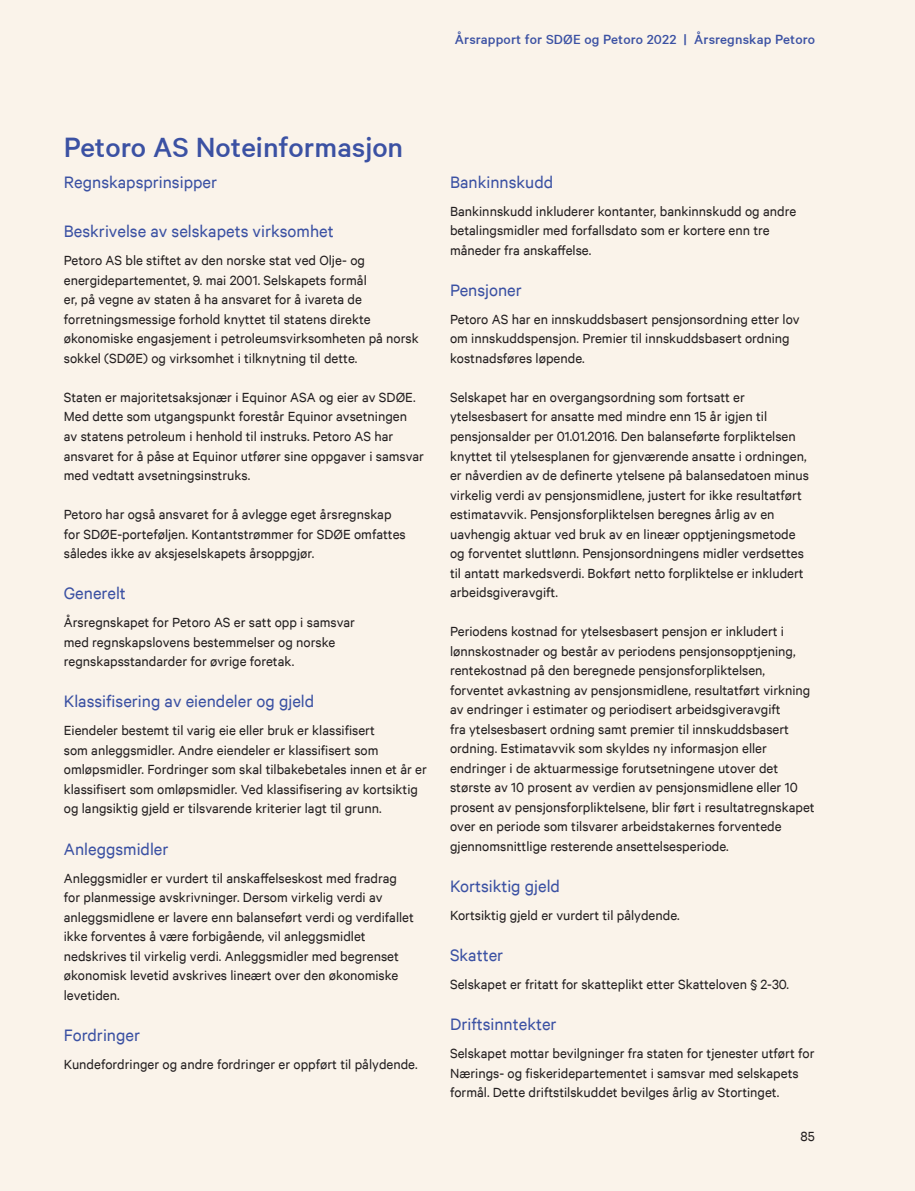
<style>
.page{position:relative;width:915px;height:1191px;background:#fff}
.page>*{position:absolute;margin:0;border:0;box-sizing:border-box;transform-origin:0 0}
.t1{font:500 31.5px "Calibre";color:#3b51a3}
.Subheadinger{font:18.75px "Calibre";color:#3b51a3}
.Brødtekst{font:15px/19.5px "Calibre";color:#231f20}
.t2{font:500 15px "Calibre";letter-spacing:.01em;color:#3b51a3}
</style>
<div class="page">
<div style="left:0;top:0;width:914px;height:1191px;background:#faf3ea"></div>
<p class="t2" style="left:454px;top:30px;width:361px">Årsrapport for SDØE og Petoro 2022 | Årsregnskap Petoro</p>
<p class="t1" style="left:64px;top:129px;width:341px">Petoro AS Noteinformasjon</p>
<p class="Subheadinger" style="left:64px;top:171px;width:155px">Regnskapsprinsipper</p>
<p class="Subheadinger" style="left:64px;top:221px;width:271px">Beskrivelse av selskapets virksomhet</p>
<p class="Brødtekst" style="left:64px;top:250px;width:356px">Petoro AS ble stiftet av den norske stat ved Olje- og energidepartementet, 9. mai 2001. Selskapets formål<br>er, på vegne av staten å ha ansvaret for å ivareta de forretningsmessige forhold knyttet til statens direkte økonomiske engasjement i petroleumsvirksomheten på norsk sokkel (SDØE) og virksomhet i tilknytning til dette.</p>
<p class="Brødtekst" style="left:64px;top:387px;width:361px">Staten er majoritetsaksjonær i Equinor ASA og eier av SDØE.<br>Med dette som utgangspunkt forestår Equinor avsetningen av statens petroleum i henhold til instruks. Petoro AS har ansvaret for å påse at Equinor utfører sine oppgaver i samsvar med vedtatt avsetningsinstruks.</p>
<p class="Brødtekst" style="left:64px;top:504px;width:343px">Petoro har også ansvaret for å avlegge eget årsregnskap for SDØE-porteføljen. Kontantstrømmer for SDØE omfattes således ikke av aksjeselskapets årsoppgjør.</p>
<p class="Subheadinger" style="left:64px;top:582px;width:64px">Generelt</p>
<p class="Brødtekst" style="left:64px;top:612px;width:292px">Årsregnskapet for Petoro AS er satt opp i samsvar med regnskapslovens bestemmelser og norske regnskapsstandarder for øvrige foretak.</p>
<p class="Subheadinger" style="left:64px;top:690px;width:252px">Klassifisering av eiendeler og gjeld</p>
<p class="Brødtekst" style="left:64px;top:720px;width:364px">Eiendeler bestemt til varig eie eller bruk er klassifisert<br>som anleggsmidler. Andre eiendeler er klassifisert som omløpsmidler. Fordringer som skal tilbakebetales innen et år er klassifisert som omløpsmidler. Ved klassifisering av kortsiktig og langsiktig gjeld er tilsvarende kriterier lagt til grunn.</p>
<p class="Subheadinger" style="left:64px;top:837px;width:106px">Anleggsmidler</p>
<p class="Brødtekst" style="left:64px;top:867px;width:351px">Anleggsmidler er vurdert til anskaffelseskost med fradrag for planmessige avskrivninger. Dersom virkelig verdi av anleggsmidlene er lavere enn balanseført verdi og verdifallet ikke forventes å være forbigående, vil anleggsmidlet nedskrives til virkelig verdi. Anleggsmidler med begrenset økonomisk levetid avskrives lineært over den økonomiske levetiden.</p>
<p class="Subheadinger" style="left:64px;top:1024px;width:78px">Fordringer</p>
<p class="Brødtekst" style="left:64px;top:1053px;width:355px">Kundefordringer og andre fordringer er oppført til pålydende.</p>
<p class="Subheadinger" style="left:450px;top:171px;width:105px">Bankinnskudd</p>
<p class="Brødtekst" style="left:450px;top:201px;width:347px">Bankinnskudd inkluderer kontanter, bankinnskudd og andre betalingsmidler med forfallsdato som er kortere enn tre måneder fra anskaffelse.</p>
<p class="Subheadinger" style="left:450px;top:279px;width:73px">Pensjoner</p>
<p class="Brødtekst" style="left:450px;top:309px;width:351px">Petoro AS har en innskuddsbasert pensjonsordning etter lov om innskuddspensjon. Premier til innskuddsbasert ordning kostnadsføres løpende.</p>
<p class="Brødtekst" style="left:450px;top:387px;width:360px">Selskapet har en overgangsordning som fortsatt er ytelsesbasert for ansatte med mindre enn 15 år igjen til pensjonsalder per 01.01.2016. Den balanseførte forpliktelsen knyttet til ytelsesplanen for gjenværende ansatte i ordningen, er nåverdien av de definerte ytelsene på balansedatoen minus virkelig verdi av pensjonsmidlene, justert for ikke resultatført estimatavvik. Pensjonsforpliktelsen beregnes årlig av en uavhengig aktuar ved bruk av en lineær opptjeningsmetode og forventet sluttlønn. Pensjonsordningens midler verdsettes til antatt markedsverdi. Bokført netto forpliktelse er inkludert arbeidsgiveravgift.</p>
<p class="Brødtekst" style="left:450px;top:621px;width:366px">Periodens kostnad for ytelsesbasert pensjon er inkludert i lønnskostnader og består av periodens pensjonsopptjening, rentekostnad på den beregnede pensjonsforpliktelsen, forventet avkastning av pensjonsmidlene, resultatført virkning av endringer i estimater og periodisert arbeidsgiveravgift<br>fra ytelsesbasert ordning samt premier til innskuddsbasert ordning. Estimatavvik som skyldes ny informasjon eller endringer i de aktuarmessige forutsetningene utover det største av 10 prosent av verdien av pensjonsmidlene eller 10 prosent av pensjonsforpliktelsene, blir ført i resultatregnskapet over en periode som tilsvarer arbeidstakernes forventede gjennomsnittlige resterende ansettelsesperiode.</p>
<p class="Subheadinger" style="left:450px;top:875px;width:111px">Kortsiktig gjeld</p>
<p class="Brødtekst" style="left:450px;top:905px;width:231px">Kortsiktig gjeld er vurdert til pålydende.</p>
<p class="Subheadinger" style="left:450px;top:944px;width:55px">Skatter</p>
<p class="Brødtekst" style="left:450px;top:974px;width:340px">Selskapet er fritatt for skatteplikt etter Skatteloven § 2-30.</p>
<p class="Subheadinger" style="left:450px;top:1013px;width:108px">Driftsinntekter</p>
<p class="Brødtekst" style="left:450px;top:1043px;width:366px">Selskapet mottar bevilgninger fra staten for tjenester utført for<br>Nærings- og fiskeridepartementet i samsvar med selskapets formål. Dette driftstilskuddet bevilges årlig av Stortinget.</p>
<p class="Brødtekst" style="left:800px;top:1126px;width:16px">85</p>
</div>
